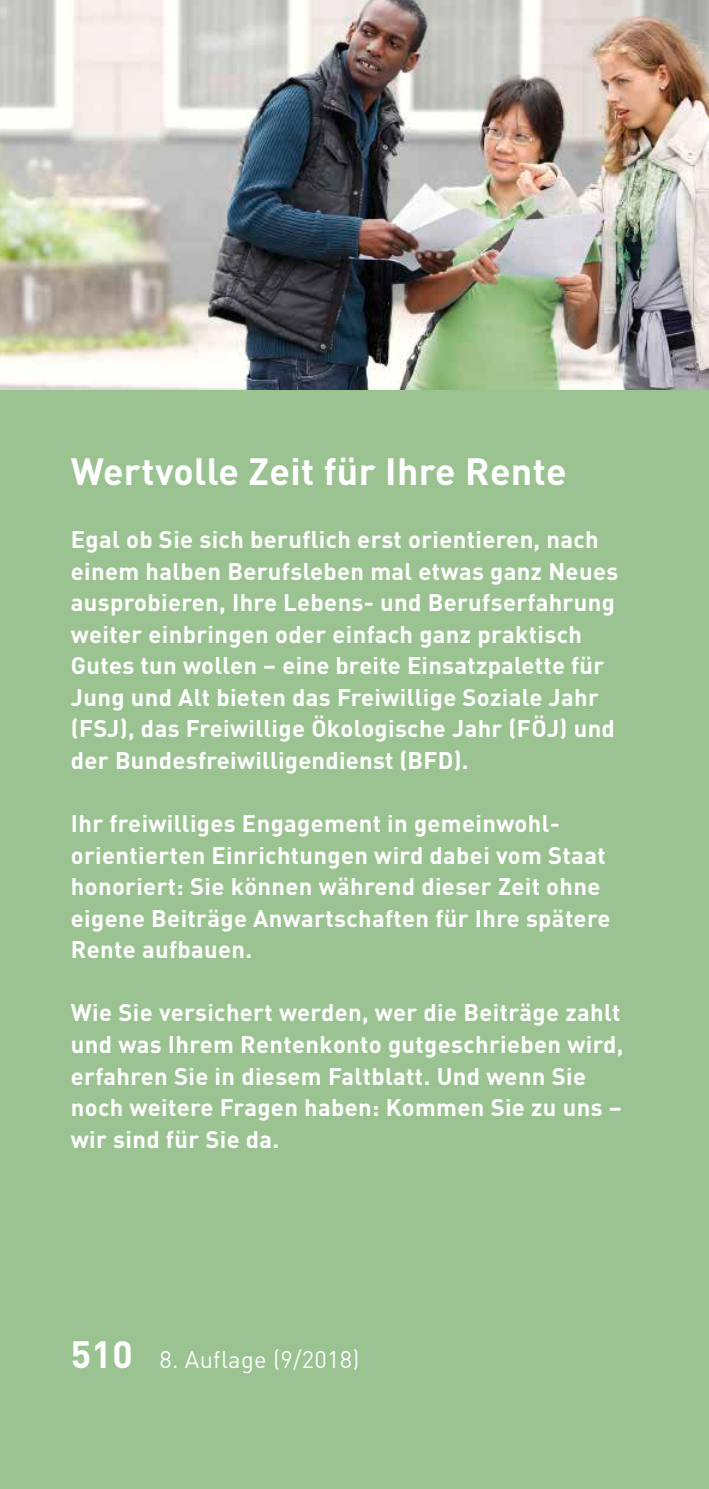
<style>
.page{position:relative;width:709px;height:1489px;background:#fff}
.page>*{position:absolute;margin:0;border:0;box-sizing:border-box;transform-origin:0 0}
.t1{font:700 37.5px "DIN";letter-spacing:.01em;color:#fff}
.t2{font:700 23.75px/31.5px "DIN";letter-spacing:.015em;color:#fff}
.t3{font:23.75px "DIN";letter-spacing:.01em;color:#fff}
.s1{font-weight:700;font-size:37.5px}
</style>
<div class="page">
<img style="left:0;top:0;width:709px;height:390px">
<div style="left:0;top:390px;width:709px;height:1098px;background:#9bc391"></div>
<h1 class="t1" style="left:71px;top:447px;width:497px">Wertvolle Zeit für Ihre Rente</h1>
<p class="t2" style="left:71px;top:522px;width:549px">Egal ob Sie sich beruflich erst orientieren, nach einem halben Berufsleben mal etwas ganz Neues ausprobieren, Ihre Lebens- und Berufserfahrung weiter einbringen oder einfach ganz praktisch Gutes tun wollen – eine breite Einsatzpalette für Jung und Alt bieten das Freiwillige Soziale Jahr (FSJ), das Freiwillige Ökologische Jahr (FÖJ) und der Bundesfreiwilligendienst (BFD).</p>
<p class="t2" style="left:71px;top:806px;width:541px">Ihr freiwilliges Engagement in gemeinwohl&shy;orientierten Einrichtungen wird dabei vom Staat honoriert: Sie können während dieser Zeit ohne eigene Beiträge Anwartschaften für Ihre spätere Rente aufbauen.</p>
<p class="t2" style="left:71px;top:996px;width:554px">Wie Sie versichert werden, wer die Beiträge zahlt und was Ihrem Rentenkonto gutgeschrieben wird, erfahren Sie in diesem Faltblatt. Und wenn Sie noch weitere Fragen haben: Kommen Sie zu uns – wir sind für Sie da.</p>
<p class="t3" style="left:71px;top:1344px;width:290px"><span class="s1">510</span> 8. Auflage (9/2018)</p>
</div>
